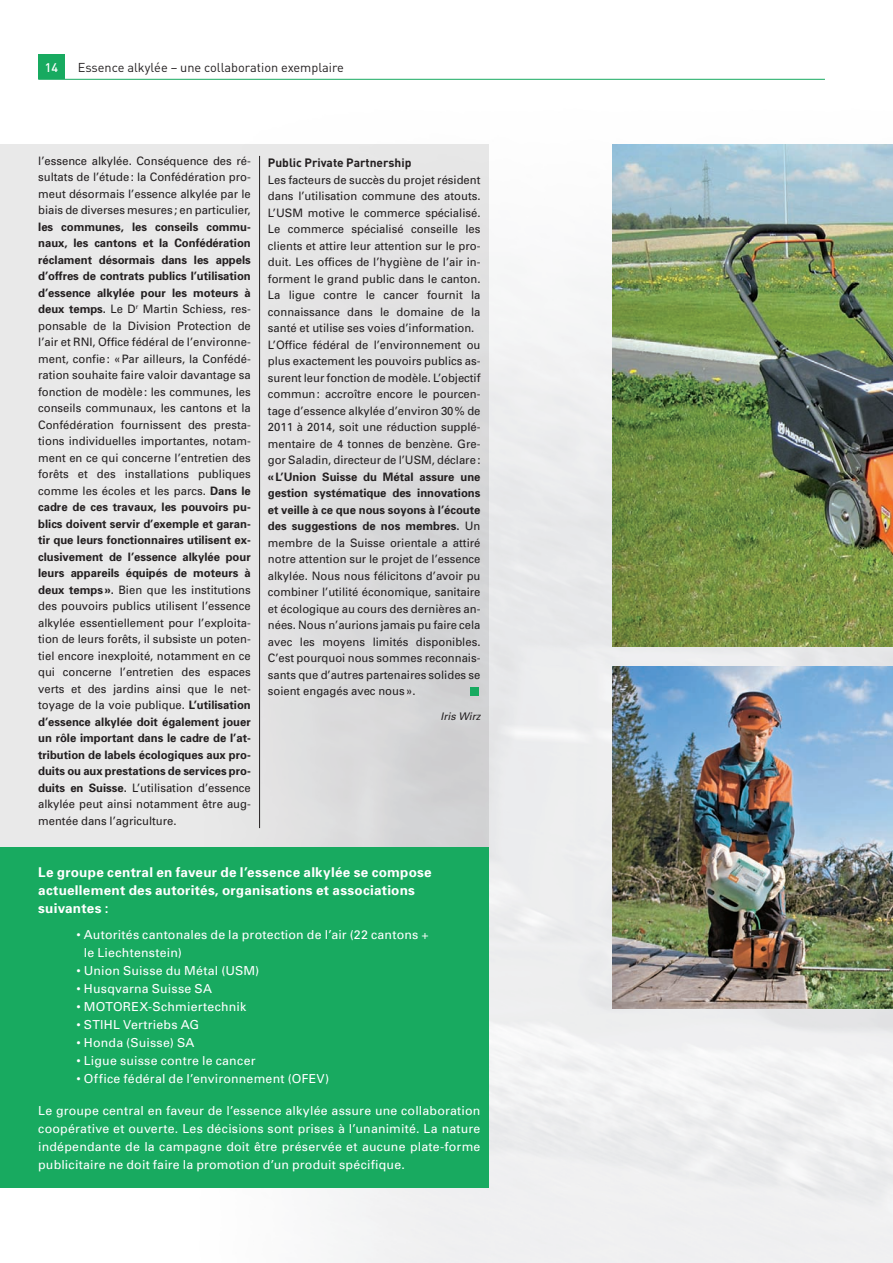
<style>
.page{position:relative;width:893px;height:1263px;background:#fff}
.page>*{position:absolute;margin:0;border:0;box-sizing:border-box;transform-origin:0 0}
.t1{font:13.5px/18px "Univers Bold OV CEGGHA";letter-spacing:.02em;color:#fff}
.t2{font:12.75px "DIN Regular OV BHGGHA";color:#231f20}
.t3{font:12.3px/18px "Univers OV JEGGHA";letter-spacing:.015em;color:#fff}
.t4{font:12.3px "DIN Medium OV UGGGHA";color:#fff}
.t5{font:12px "DIN Bold OV ZGGGHA";color:#231f20}
.t6{font:11.7px/16.5px "Univers OV JEGGHA";color:#231f20;text-align:justify}
.t7{font:11.7px/16.5px "Univers Bold OV CEGGHA";color:#231f20;text-align:justify}
.t8{font:10.5px "Univers Oblique OV LEGGHA";color:#231f20}
.s1{font-family:"Univers Bold OV CEGGHA"}
.s2{font-family:"Univers OV JEGGHA"}
</style>
<div class="page">
<img style="left:186px;top:279px;width:707px;height:984px">
<div style="left:0;top:144px;width:489px;height:702px;background:linear-gradient(to right,#eeeeed,#d9d9da)"></div>
<div style="left:38px;top:54px;width:27px;height:25px;background:#18aa60"></div>
<hr style="left:38px;top:79px;width:787px;height:1px;background:#18aa60">
<img style="left:612px;top:144px;width:281px;height:503px">
<img style="left:612px;top:666px;width:281px;height:342px">
<div style="left:0;top:847px;width:489px;height:340px;background:#18aa60"></div>
<div style="left:470px;top:687px;width:9px;height:8px;background:#18aa60"></div>
<hr style="left:259px;top:156px;width:1px;height:672px;background:#231f20">
<p class="t4" style="left:45px;top:61px;width:15px">14</p>
<p class="t2" style="left:78px;top:63px;width:268px">Essence alkylée – une collaboration exemplaire</p>
<p class="t6" style="left:38px;top:152px;width:214px">l’essence alkylée. Conséquence des ré&shy;sultats de l’étude: la Confédération pro&shy;meut désormais l’essence alkylée par le biais de diverses mesures; en particulier,</p>
<p class="t7" style="left:38px;top:219px;width:214px">les communes, les conseils commu&shy;naux, les cantons et la Confédération réclament désormais dans les appels d’offres de contrats publics l’utilisation d’essence alkylée pour les moteurs à</p>
<p class="t6" style="left:38px;top:301px;width:214px"><span class="s1">deux temps.</span> Le D<sup>r</sup> Martin Schiess, res&shy;ponsable de la Division Protection de l’air et RNI, Office fédéral de l’environne&shy;ment, confie: «Par ailleurs, la Confédé&shy;ration souhaite faire valoir davantage sa fonction de modèle: les communes, les conseils communaux, les cantons et la Confédération fournissent des presta&shy;tions individuelles importantes, notam&shy;ment en ce qui concerne l’entretien des forêts et des installations publiques comme les écoles et les parcs. <span class="s1">Dans le</span></p>
<p class="t7" style="left:38px;top:499px;width:214px">cadre de ces travaux, les pouvoirs pu&shy;blics doivent servir d’exemple et garan&shy;tir que leurs fonctionnaires utilisent ex&shy;clusivement de l’essence alkylée pour leurs appareils équipés de moteurs à</p>
<p class="t6" style="left:38px;top:581px;width:214px"><span class="s1">deux temps ».</span> Bien que les institutions des pouvoirs publics utilisent l’essence alkylée essentiellement pour l’exploita&shy;tion de leurs forêts, il subsiste un poten&shy;tiel encore inexploité, notamment en ce qui concerne l’entretien des espaces verts et des jardins ainsi que le net&shy;toyage de la voie publique. <span class="s1">L’utilisation</span></p>
<p class="t7" style="left:38px;top:714px;width:214px">d’essence alkylée doit également jouer un rôle important dans le cadre de l’at&shy;tribution de labels écologiques aux pro&shy;duits ou aux prestations de services pro-</p>
<p class="t6" style="left:38px;top:779px;width:214px"><span class="s1">duits en Suisse.</span> L’utilisation d’essence alkylée peut ainsi notamment être aug&shy;mentée dans l’agriculture.</p>
<p class="t5" style="left:268px;top:156px;width:145px">Public Private Partnership</p>
<p class="t6" style="left:268px;top:172px;width:214px;text-align:left">Les facteurs de succès du projet résident dans l’utilisation commune des atouts.<br>L’USM motive le commerce spécialisé.<br>Le commerce spécialisé conseille les clients et attire leur attention sur le pro&shy;duit. Les offices de l’hygiène de l’air in&shy;forment le grand public dans le canton.<br>La ligue contre le cancer fournit la connaissance dans le domaine de la santé et utilise ses voies d’information.<br>L’Office fédéral de l’environnement ou plus exactement les pouvoirs publics as&shy;surent leur fonction de modèle. L’objectif commun: accroître encore le pourcen&shy;tage d’essence alkylée d’environ 30% de 2011 à 2014, soit une réduction supplé&shy;mentaire de 4 tonnes de benzène. Gre&shy;gor Saladin, directeur de l’USM, déclare:</p>
<p class="t7" style="left:268px;top:469px;width:214px">«L’Union Suisse du Métal assure une gestion systématique des innovations et veille à ce que nous soyons à l’écoute des suggestions de nos membres. <span class="s2">Un</span></p>
<p class="t6" style="left:268px;top:534px;width:214px">membre de la Suisse orientale a attiré notre attention sur le projet de l’essence alkylée. Nous nous félicitons d’avoir pu combiner l’utilité économique, sanitaire et écologique au cours des dernières an&shy;nées. Nous n’aurions jamais pu faire cela avec les moyens limités disponibles.<br>C’est pourquoi nous sommes reconnais&shy;sants que d’autres partenaires solides se soient engagés avec nous ».</p>
<p class="t8" style="left:441px;top:710px;width:41px">Iris Wirz</p>
<p class="t1" style="left:38px;top:864px;width:395px">Le groupe central en faveur de l’essence alkylée se compose actuellement des autorités, organisations et associations suivantes :</p>
<p class="t3" style="left:84px;top:926px;width:346px;text-indent:-7px">• Autorités cantonales de la protection de l’air (22 cantons + le Liechtenstein)</p>
<p class="t3" style="left:77px;top:962px;width:184px">• Union Suisse du Métal (USM)</p>
<p class="t3" style="left:77px;top:980px;width:137px">• Husqvarna Suisse SA</p>
<p class="t3" style="left:76px;top:998px;width:171px">• MOTOREX-Schmiertechnik</p>
<p class="t3" style="left:76px;top:1016px;width:124px">• STIHL Vertriebs AG</p>
<p class="t3" style="left:76px;top:1034px;width:119px">• Honda (Suisse) SA</p>
<p class="t3" style="left:76px;top:1052px;width:181px">• Ligue suisse contre le cancer</p>
<p class="t3" style="left:76px;top:1070px;width:254px">• Office fédéral de l’environnement (OFEV)</p>
<p class="t3" style="left:38px;top:1101px;width:444px;text-align:justify">Le groupe central en faveur de l’essence alkylée assure une collaboration coopérative et ouverte. Les décisions sont prises à l’unanimité. La nature indépendante de la campagne doit être préservée et aucune plate-forme publicitaire ne doit faire la promotion d’un produit spécifique.</p>
</div>
